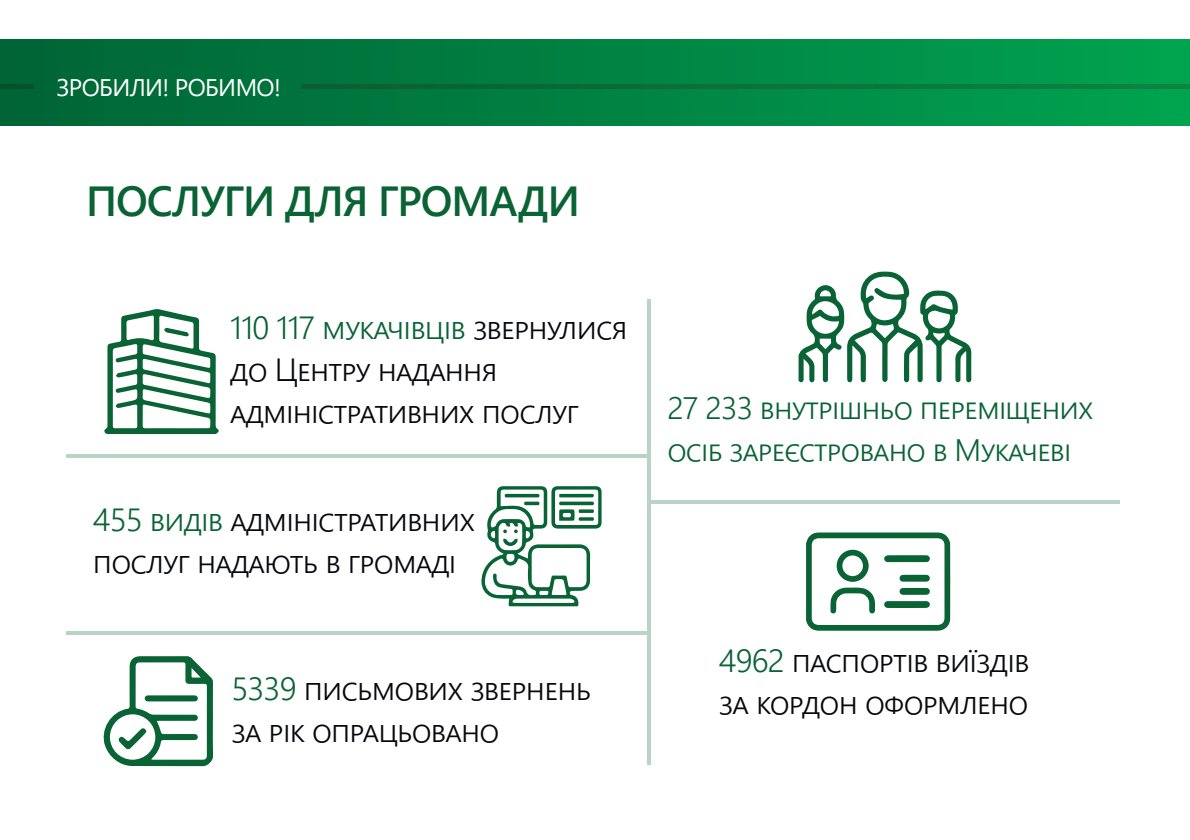
<style>
.page{position:relative;width:1190px;height:840px;background:#fff}
.page>*{position:absolute;margin:0;border:0;box-sizing:border-box;transform-origin:0 0}
.t1{font:600 42px "Segoe UI";letter-spacing:-.025em;color:#096335}
.t2{font:300 32px/42px "Segoe UI";letter-spacing:-.025em;color:#07080d}
.t3{font:300 31px/42px "Segoe UI";letter-spacing:-.025em;color:#096335}
.t4{font:24px "Segoe UI";letter-spacing:-.025em;color:#fff}
.s1{color:#096335}
</style>
<div class="page">
<hr style="left:66px;top:454px;width:581px;height:4px;background:#b8d4c4">
<hr style="left:651px;top:500px;width:469px;height:4px;background:#b8d4c4">
<hr style="left:66px;top:631px;width:581px;height:4px;background:#b8d4c4">
<hr style="left:647px;top:299px;width:4px;height:466px;background:#b8d4c4">
<div style="left:0;top:40px;width:1190px;height:86px;background:linear-gradient(to right,#006335,#00a24f)"></div>
<svg style="left:301px;top:84px;width:889px;height:4px;background:#0b7038"></svg>
<hr style="left:0;top:84px;width:33px;height:4px;background:#075129">
<svg style="left:104px;top:309px;width:115px;height:125px"></svg>
<svg style="left:103px;top:656px;width:110px;height:110px"></svg>
<svg style="left:799px;top:271px;width:172px;height:112px"></svg>
<svg style="left:481px;top:486px;width:121px;height:120px"></svg>
<svg style="left:806px;top:533px;width:144px;height:98px"></svg>
<p class="t4" style="left:57px;top:64px;width:226px">ЗРОБИЛИ! РОБИМО!</p>
<h1 class="t1" style="left:86px;top:161px;width:496px">ПОСЛУГИ ДЛЯ ГРОМАДИ</h1>
<p class="t2" style="left:230px;top:304px;width:399px"><span class="s1">110 117 МУКАЧІВЦІВ</span> ЗВЕРНУЛИСЯ<br>ДО ЦЕНТРУ НАДАННЯ<br>АДМІНІСТРАТИВНИХ ПОСЛУГ</p>
<p class="t2" style="left:93px;top:496px;width:384px"><span class="s1">455 ВИДІВ</span> АДМІНІСТРАТИВНИХ<br>ПОСЛУГ НАДАЮТЬ В ГРОМАДІ</p>
<p class="t2" style="left:232px;top:664px;width:361px"><span class="s1">5339</span> ПИСЬМОВИХ ЗВЕРНЕНЬ<br>ЗА РІК ОПРАЦЬОВАНО</p>
<p class="t3" style="left:667px;top:384px;width:428px">27 233 ВНУТРІШНЬО ПЕРЕМІЩЕНИХ<br>ОСІБ ЗАРЕЄСТРОВАНО В МУКАЧЕВІ</p>
<p class="t2" style="left:719px;top:636px;width:312px"><span class="s1">4962</span> ПАСПОРТІВ ВИЇЗДІВ<br>ЗА КОРДОН ОФОРМЛЕНО</p>
</div>
